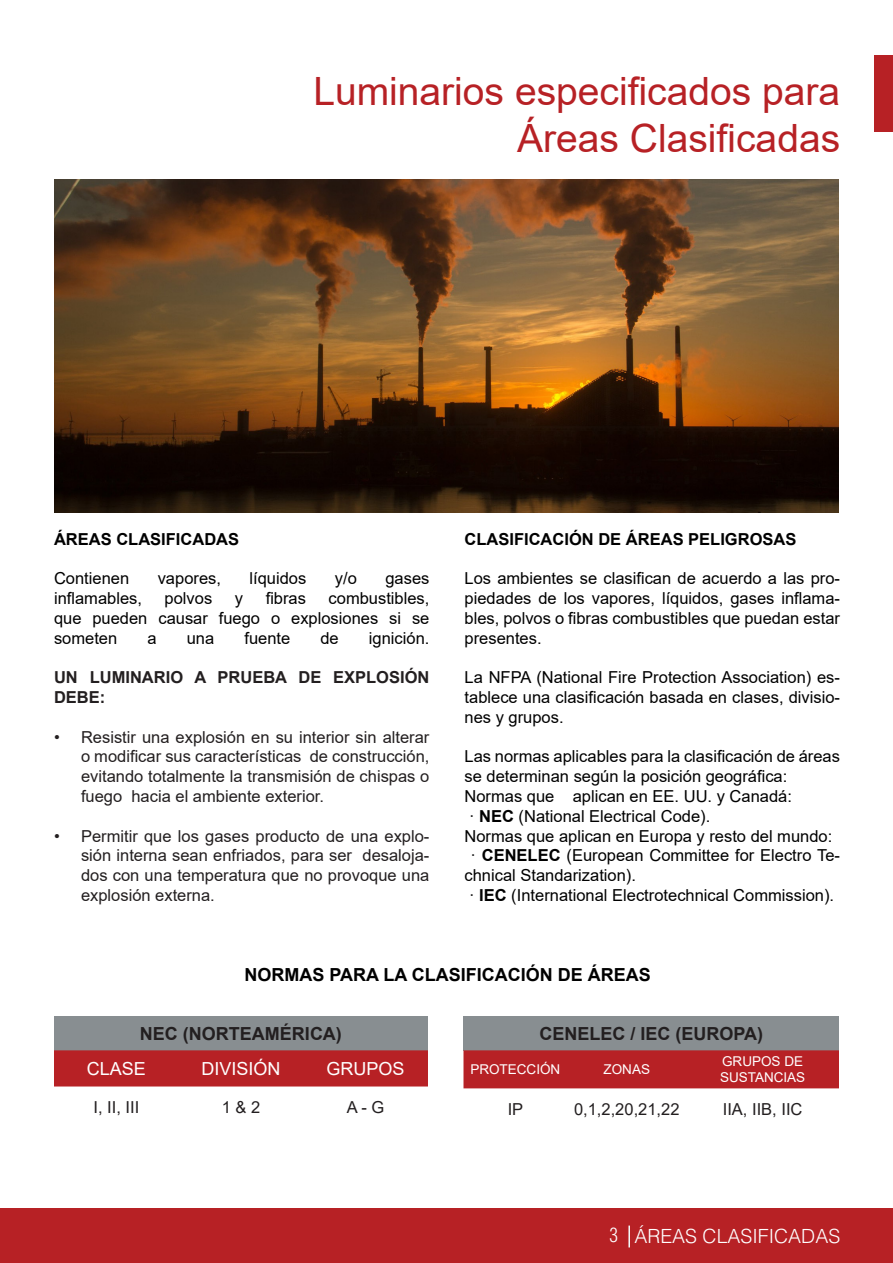
<style>
.page{position:relative;width:893px;height:1263px;background:#fff}
.page>*{position:absolute;margin:0;border:0;box-sizing:border-box;transform-origin:0 0}
.t1{font:39px "Arial";color:#b72125}
.t2{font:300 19.5px "Helvetica LT Std";color:#fff}
.t3{font:700 18px "Arial";color:#231f20}
.t4{font:700 18px "Arial";color:#000}
.t5{font:18px "Arial";color:#fff}
.t6{font:16.5px/19.8px "Arial";color:#000;text-align:justify}
.t7{font:16.5px/19.8px "Arial";color:#231f20;text-align:justify}
.t8{font:700 16.5px "Arial";color:#000}
.t9{font:700 16.5px/19.8px "Arial";color:#231f20}
.t10{font:13.5px "Arial";color:#fff}
.s1{font-weight:700}
.s2{font-stretch:condensed}
</style>
<div class="page">
<div style="left:0;top:1209px;width:893px;height:54px;background:#b72125"></div>
<hr style="left:628px;top:1225px;width:2px;height:22px;background:#f3fafb">
<div style="left:874px;top:55px;width:19px;height:77px;background:#b72125"></div>
<img style="left:54px;top:179px;width:785px;height:333px">
<div style="left:54px;top:1016px;width:374px;height:34px;background:#888e91"></div>
<div style="left:54px;top:1050px;width:374px;height:36px;background:#b72125"></div>
<div style="left:463px;top:1016px;width:376px;height:34px;background:#888e91"></div>
<div style="left:463px;top:1050px;width:376px;height:38px;background:#b72125"></div>
<p class="t1" style="left:313px;top:64px;width:528px">Luminarios especificados para</p>
<p class="t1" style="left:517px;top:111px;width:324px">Áreas Clasificadas</p>
<p class="t8" style="left:54px;top:527px;width:187px">ÁREAS CLASIFICADAS</p>
<p class="t6" style="left:54px;top:568px;width:77px">Contienen</p>
<p class="t6" style="left:158px;top:568px;width:65px">vapores,</p>
<p class="t6" style="left:250px;top:568px;width:58px">líquidos</p>
<p class="t6" style="left:335px;top:568px;width:24px">y/o</p>
<p class="t6" style="left:385px;top:568px;width:46px">gases</p>
<p class="t6" style="left:54px;top:588px;width:90px">inflamables,</p>
<p class="t6" style="left:165px;top:588px;width:49px">polvos</p>
<p class="t6" style="left:235px;top:588px;width:10px">y</p>
<p class="t6" style="left:266px;top:588px;width:42px">fibras</p>
<p class="t6" style="left:54px;top:588px;width:377px;text-align:right">combustibles,<br>que pueden causar fuego o explosiones si se</p>
<p class="t6" style="left:54px;top:628px;width:65px">someten</p>
<p class="t6" style="left:147px;top:628px;width:11px">a</p>
<p class="t6" style="left:187px;top:628px;width:29px">una</p>
<p class="t6" style="left:244px;top:628px;width:47px">fuente</p>
<p class="t6" style="left:320px;top:628px;width:20px">de</p>
<p class="t6" style="left:369px;top:628px;width:62px">ignición.</p>
<p class="t9" style="left:54px;top:668px;width:377px">UN LUMINARIO A PRUEBA DE EXPLOSIÓN<br>DEBE:</p>
<p class="t7" style="left:81px;top:727px;width:350px;text-indent:-27px">• Resistir una explosión en su interior sin alterar o modificar sus características de construcción, evitando totalmente la transmisión de chispas o fuego hacia el ambiente exterior.</p>
<p class="t7" style="left:81px;top:826px;width:350px;text-indent:-27px">• Permitir que los gases producto de una explo&shy;sión interna sean enfriados, para ser desaloja&shy;dos con una temperatura que no provoque una explosión externa.</p>
<p class="t8" style="left:465px;top:527px;width:333px">CLASIFICACIÓN DE ÁREAS PELIGROSAS</p>
<p class="t6" style="left:465px;top:568px;width:377px">Los ambientes se clasifican de acuerdo a las pro&shy;piedades de los vapores, líquidos, gases inflama&shy;bles, polvos o fibras combustibles que puedan estar presentes.</p>
<p class="t6" style="left:465px;top:667px;width:377px">La NFPA (National Fire Protection Association) es&shy;tablece una clasificación basada en clases, divisio&shy;nes y grupos.</p>
<p class="t6" style="left:465px;top:747px;width:377px">Las normas aplicables para la clasificación de áreas se determinan según la posición geográfica:</p>
<p class="t6" style="left:465px;top:786px;width:329px">Normas que aplican en EE. UU. y Canadá:</p>
<p class="t6" style="left:469px;top:806px;width:243px">· <span class="s1">NEC</span> (National Electrical Code).</p>
<p class="t6" style="left:465px;top:826px;width:369px">Normas que aplican en Europa y resto del mundo:</p>
<p class="t6" style="left:465px;top:846px;width:377px;text-indent:6px">· <span class="s1">CENELEC</span> (European Committee for Electro Te&shy;chnical Standarization).</p>
<p class="t6" style="left:469px;top:885px;width:366px">· <span class="s1">IEC</span> (International Electrotechnical Commission).</p>
<p class="t4" style="left:245px;top:962px;width:408px">NORMAS PARA LA CLASIFICACIÓN DE ÁREAS</p>
<p class="t3" style="left:140px;top:1021px;width:203px">NEC (NORTEAMÉRICA)</p>
<p class="t5" style="left:87px;top:1056px;width:61px">CLASE</p>
<p class="t5" style="left:201px;top:1056px;width:81px">DIVISIÓN</p>
<p class="t5" style="left:327px;top:1056px;width:80px">GRUPOS</p>
<p class="t7" style="left:93px;top:1097px;width:47px">I, II, III</p>
<p class="t7" style="left:222px;top:1097px;width:40px">1 &amp; 2</p>
<p class="t7" style="left:347px;top:1097px;width:39px">A - G</p>
<p class="t3" style="left:539px;top:1021px;width:225px">CENELEC / IEC (EUROPA)</p>
<p class="t10" style="left:470px;top:1060px;width:92px">PROTECCIÓN</p>
<p class="t10" style="left:603px;top:1060px;width:48px">ZONAS</p>
<p class="t10" style="left:722px;top:1052px;width:83px">GRUPOS DE</p>
<p class="t10" style="left:720px;top:1068px;width:87px">SUSTANCIAS</p>
<p class="t7" style="left:508px;top:1099px;width:17px">IP</p>
<p class="t7" style="left:574px;top:1099px;width:107px">0,1,2,20,21,22</p>
<p class="t7" style="left:723px;top:1099px;width:81px">IIA, IIB, IIC</p>
<p class="t2" style="left:609px;top:1224px;width:232px"><span class="s2">3</span> ÁREAS CLASIFICADAS</p>
</div>
